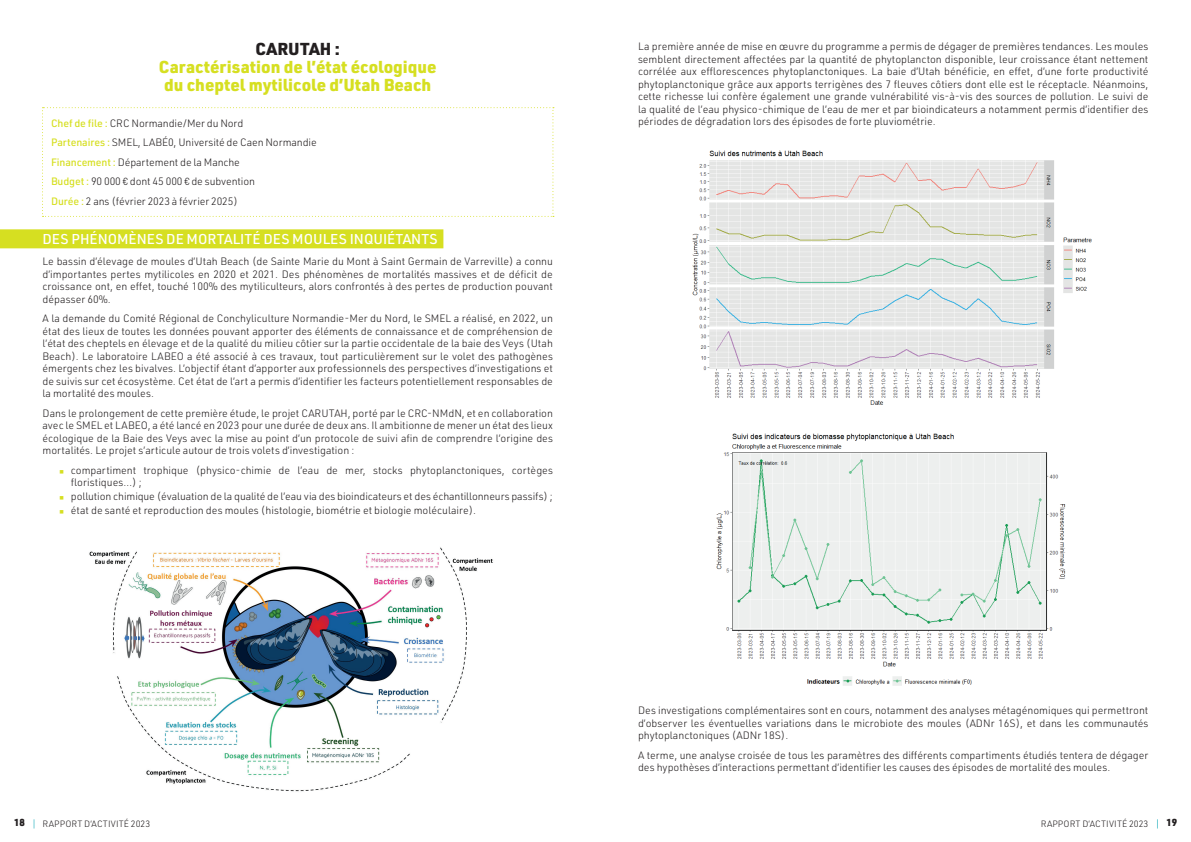
<style>
.page{position:relative;width:1191px;height:842px;background:#fff}
.page>*{position:absolute;margin:0;border:0;box-sizing:border-box;transform-origin:0 0}
.t1{font:900 17px/18.3px "URWDIN";color:#d6df21;text-align:center}
.t2{font:900 17px "URWDIN";color:#231f20}
.t3{font:500 14px "URWDIN";color:#fff}
.t4{font:300 10.5px/12.5px "URWDIN";color:#231f20;text-align:justify}
.t5{font:900 10px "URWDIN";color:#231f20}
.t6{font:300 9px "URWDIN";letter-spacing:.01em;color:#231f20}
.s1{font-weight:500;color:#d6df21}
.s2{font-family:"DIN2014"}
</style>
<div class="page">
<svg style="left:42px;top:107px;width:512px;height:110px"></svg>
<div style="left:0;top:229px;width:443px;height:19px;background:#d6df21"></div>
<img style="left:89px;top:547px;width:404px;height:245px">
<img style="left:692px;top:150px;width:400px;height:255px">
<img style="left:716px;top:433px;width:350px;height:253px">
<h1 class="t2" style="left:256px;top:37px;width:86px">CARUTAH :</h1>
<h1 class="t1" style="left:159px;top:57px;width:279px">Caractérisation de l’état écologique du cheptel mytilicole d’Utah Beach</h1>
<p class="t4" style="left:51px;top:113px;width:267px;line-height:19.6px;text-align:left"><span class="s1">Chef de file :</span> CRC Normandie/Mer du Nord<br><span class="s1">Partenaires :</span> SMEL, LABÉ0, Université de Caen Normandie <span class="s1">Financement :</span> Département de la Manche<br><span class="s1">Budget :</span> 90 000 <span class="s2">€</span> dont 45 000 <span class="s2">€</span> de subvention<br><span class="s1">Durée :</span> 2 ans (février 2023 à février 2025)</p>
<h2 class="t3" style="left:43px;top:230px;width:397px">DES PHÉNOMÈNES DE MORTALITÉ DES MOULES INQUIÉTANTS</h2>
<p class="t4" style="left:43px;top:255px;width:512px">Le bassin d’élevage de moules d’Utah Beach (de Sainte Marie du Mont à Saint Germain de Varreville) a connu d’importantes pertes mytilicoles en 2020 et 2021. Des phénomènes de mortalités massives et de déficit de croissance ont, en effet, touché 100% des mytiliculteurs, alors confrontés à des pertes de production pouvant dépasser 60%.</p>
<p class="t4" style="left:43px;top:312px;width:512px">A la demande du Comité Régional de Conchyliculture Normandie-Mer du Nord, le SMEL a réalisé, en 2022, un état des lieux de toutes les données pouvant apporter des éléments de connaissance et de compréhension de l’état des cheptels en élevage et de la qualité du milieu côtier sur la partie occidentale de la baie des Veys (Utah Beach). Le laboratoire LABEO a été associé à ces travaux, tout particulièrement sur le volet des pathogènes émergents chez les bivalves. L’objectif étant d’apporter aux professionnels des perspectives d’investigations et de suivis sur cet écosystème. Cet état de l’art a permis d’identifier les facteurs potentiellement responsables de la mortalité des moules.</p>
<p class="t4" style="left:43px;top:406px;width:512px">Dans le prolongement de cette première étude, le projet CARUTAH, porté par le CRC-NMdN, et en collaboration avec le SMEL et LABEO, a été lancé en 2023 pour une durée de deux ans. Il ambitionne de mener un état des lieux écologique de la Baie des Veys avec la mise au point d’un protocole de suivi afin de comprendre l’origine des mortalités. Le projet s’articule autour de trois volets d’investigation :</p>
<p class="t4" style="left:71px;top:464px;width:483px">compartiment trophique (physico-chimie de l’eau de mer, stocks phytoplanctoniques, cortèges floristiques…) ;</p>
<p class="t4" style="left:71px;top:489px;width:483px;line-height:13.9px">pollution chimique (évaluation de la qualité de l’eau via des bioindicateurs et des échantillonneurs passifs) ; état de santé et reproduction des moules (histologie, biométrie et biologie moléculaire).</p>
<p class="t4" style="left:638px;top:40px;width:512px">La première année de mise en œuvre du programme a permis de dégager de premières tendances. Les moules semblent directement affectées par la quantité de phytoplancton disponible, leur croissance étant nettement corrélée aux efflorescences phytoplanctoniques. La baie d’Utah bénéficie, en effet, d’une forte productivité phytoplanctonique grâce aux apports terrigènes des 7 fleuves côtiers dont elle est le réceptacle. Néanmoins, cette richesse lui confère également une grande vulnérabilité vis-à-vis des sources de pollution. Le suivi de la qualité de l’eau physico-chimique de l’eau de mer et par bioindicateurs a notamment permis d’identifier des périodes de dégradation lors des épisodes de forte pluviométrie.</p>
<p class="t4" style="left:638px;top:704px;width:512px">Des investigations complémentaires sont en cours, notamment des analyses métagénomiques qui permettront d’observer les éventuelles variations dans le microbiote des moules (ADNr 16S), et dans les communautés phytoplanctoniques (ADNr 18S).</p>
<p class="t4" style="left:638px;top:748px;width:512px">A terme, une analyse croisée de tous les paramètres des différents compartiments étudiés tentera de dégager des hypothèses d’interactions permettant d’identifier les causes des épisodes de mortalité des moules.</p>
<p class="t5" style="left:14px;top:816px;width:12px">18</p>
<p class="t6" style="left:43px;top:818px;width:109px">RAPPORT D’ACTIVITÉ 2023</p>
<p class="t6" style="left:1040px;top:818px;width:109px">RAPPORT D’ACTIVITÉ 2023</p>
<p class="t5" style="left:1166px;top:816px;width:12px">19</p>
</div>
